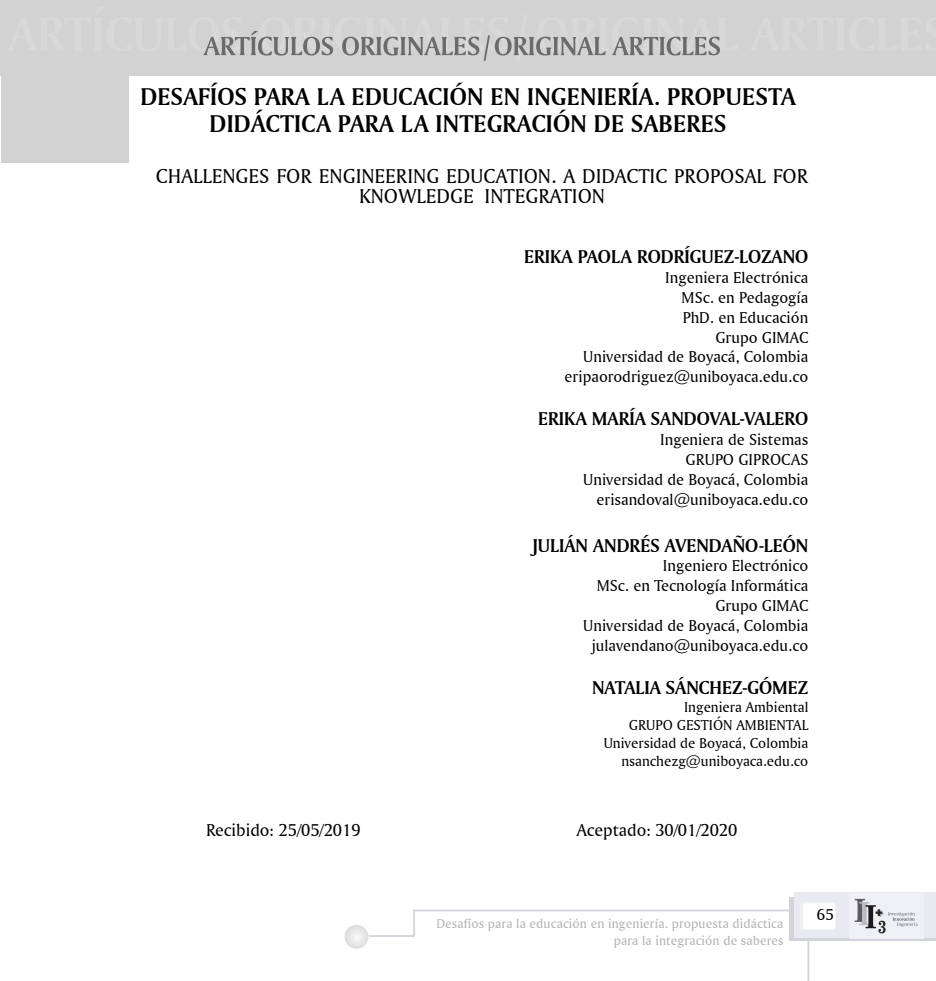
<style>
.page{position:relative;width:936px;height:981px;background:#fff}
.page>*{position:absolute;margin:0;border:0;box-sizing:border-box;transform-origin:0 0}
.t1{font:25.5px/27px "Amerigo BT Bold A";letter-spacing:.01em;color:#000;text-align:center}
.t2{font:21px/19.5px "Amerigo BT Roman A";color:#000;text-align:center}
.t3{font:19.5px "Amerigo BT Bold A";color:#000}
.t4{font:18px "Amerigo BT Roman A";color:#000}
.t5{font:16.5px/19.8px "Amerigo BT Roman A";color:#000;text-align:right}
.t6{font:15px/18px "Amerigo BT Roman A";color:#000;text-align:right}
.t7{font:13.5px/16.5px "Amerigo BT Roman A";letter-spacing:.01em;color:#b3b2b2;text-align:right}
</style>
<div class="page">
<svg style="left:367px;top:909px;width:443px;height:71px"></svg>
<svg style="left:789px;top:897px;width:146px;height:43px"></svg>
<div style="left:794px;top:891px;width:141px;height:46px;background:#e9eaf1"></div>
<div style="left:848px;top:893px;width:75px;height:45px;background:#eff0f4"></div>
<svg style="left:854px;top:898px;width:63px;height:35px"></svg>
<div style="left:799px;top:901px;width:34px;height:26px;background:#eff0f4"></div>
<svg style="left:344px;top:924px;width:24px;height:24px"></svg>
<div style="left:803px;top:903px;width:32px;height:26px;background:#fff"></div>
<div style="left:0;top:0;width:935px;height:75px;background:#d2d2d2"></div>
<div style="left:1px;top:70px;width:128px;height:93px;background:#d2d2d2"></div>
<svg style="left:203px;top:31px;width:517px;height:30px"></svg>
<h1 class="t1" style="left:140px;top:82px;width:656px">DESAFÍOS PARA LA EDUCACIÓN EN INGENIERÍA. PROPUESTA<br>DIDÁCTICA PARA LA INTEGRACIÓN DE SABERES</h1>
<p class="t2" style="left:156px;top:166px;width:654px">CHALLENGES FOR ENGINEERING EDUCATION. A DIDACTIC PROPOSAL FOR<br>KNOWLEDGE INTEGRATION</p>
<p class="t3" style="left:524px;top:245px;width:286px">ERIKA PAOLA RODRÍGUEZ-LOZANO</p>
<p class="t5" style="left:564px;top:267px;width:245px">Ingeniera Electrónica<br>MSc. en Pedagogía<br>PhD. en Educación<br>Grupo GIMAC<br>Universidad de Boyacá, Colombia eripaorodriguez@uniboyaca.edu.co</p>
<p class="t3" style="left:538px;top:407px;width:272px">ERIKA MARÍA SANDOVAL-VALERO</p>
<p class="t5" style="left:583px;top:429px;width:226px">Ingeniera de Sistemas<br>GRUPO GIPROCAS<br>Universidad de Boyacá, Colombia erisandoval@uniboyaca.edu.co</p>
<p class="t3" style="left:532px;top:533px;width:277px">JULIÁN ANDRÉS AVENDAÑO-LEÓN</p>
<p class="t5" style="left:583px;top:555px;width:226px">Ingeniero Electrónico<br>MSc. en Tecnología Informática<br>Grupo GIMAC<br>Universidad de Boyacá, Colombia julavendano@uniboyaca.edu.co</p>
<p class="t3" style="left:592px;top:675px;width:218px">NATALIA SÁNCHEZ-GÓMEZ</p>
<p class="t6" style="left:603px;top:697px;width:206px">Ingeniera Ambiental<br>GRUPO GESTIÓN AMBIENTAL<br>Universidad de Boyacá, Colombia nsanchezg@uniboyaca.edu.co</p>
<p class="t4" style="left:206px;top:819px;width:156px">Recibido: 25/05/2019</p>
<p class="t4" style="left:576px;top:819px;width:162px">Aceptado: 30/01/2020</p>
<p class="t7" style="left:436px;top:914px;width:348px">Desafíos para la educación en ingeniería. propuesta didáctica para la integración de saberes</p>
<p class="t5" style="left:816px;top:904px;width:18px">65</p>
</div>
